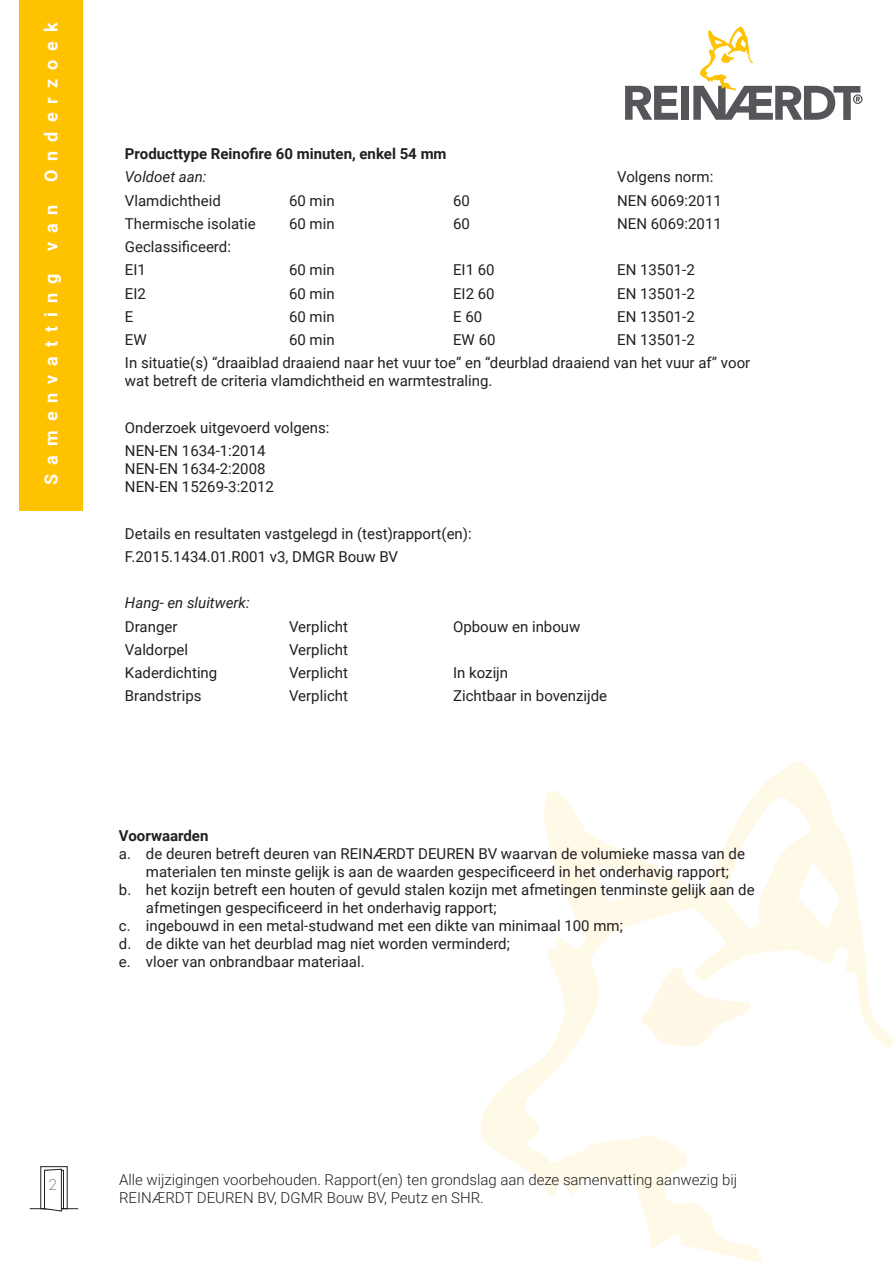
<style>
.page{position:relative;width:893px;height:1263px;background:#fff}
.page>*{position:absolute;margin:0;border:0;box-sizing:border-box;transform-origin:0 0}
.t1{font:700 18px "Roboto";letter-spacing:.5em;color:#fff}
.t2{font:15px/18px "Roboto";color:#231f20}
.t3{font:300 15px/18px "Roboto";color:#231f20}
.t4{font:700 15px "Roboto";color:#231f20}
.t5{font:italic 15px "Roboto";color:#231f20}
.t6{font:100 15px "Roboto";color:#231f20}
</style>
<div class="page">
<div style="left:19px;top:0;width:64px;height:510px;background:#ffc200"></div>
<svg style="left:481px;top:761px;width:412px;height:502px"></svg>
<svg style="left:625px;top:86px;width:53px;height:34px"></svg>
<div style="left:681px;top:86px;width:8px;height:34px;background:#55555a"></div>
<svg style="left:693px;top:26px;width:169px;height:94px"></svg>
<hr style="left:30px;top:1208px;width:48px;height:1px;background:#231f20">
<div style="left:44px;top:1170px;width:20px;height:39px;border:1px solid #231f20"></div>
<div style="left:41px;top:1166px;width:26px;height:43px;border:1px solid #231f20"></div>
<svg style="left:44px;top:1169px;width:18px;height:42px"></svg>
<p class="t1" style="left:38px;top:485px;width:464px;rotate:-90deg">Samenvatting van Onderzoek</p>
<p class="t4" style="left:125px;top:143px;width:323px">Producttype Reinofire 60 minuten, enkel 54 mm</p>
<p class="t5" style="left:125px;top:167px;width:83px">Voldoet aan:</p>
<p class="t2" style="left:617px;top:167px;width:98px">Volgens norm:</p>
<p class="t2" style="left:125px;top:191px;width:97px">Vlamdichtheid</p>
<p class="t2" style="left:289px;top:191px;width:47px">60 min</p>
<p class="t2" style="left:453px;top:191px;width:18px">60</p>
<p class="t2" style="left:617px;top:191px;width:106px">NEN 6069:2011</p>
<p class="t2" style="left:125px;top:214px;width:132px">Thermische isolatie</p>
<p class="t2" style="left:289px;top:214px;width:47px">60 min</p>
<p class="t2" style="left:453px;top:214px;width:18px">60</p>
<p class="t2" style="left:617px;top:214px;width:106px">NEN 6069:2011</p>
<p class="t2" style="left:125px;top:237px;width:108px">Geclassificeerd:</p>
<p class="t2" style="left:125px;top:260px;width:23px">EI1</p>
<p class="t2" style="left:289px;top:260px;width:47px">60 min</p>
<p class="t2" style="left:453px;top:260px;width:43px">EI1 60</p>
<p class="t2" style="left:617px;top:260px;width:79px">EN 13501-2</p>
<p class="t2" style="left:125px;top:284px;width:23px">EI2</p>
<p class="t2" style="left:289px;top:284px;width:47px">60 min</p>
<p class="t2" style="left:453px;top:284px;width:43px">EI2 60</p>
<p class="t2" style="left:617px;top:284px;width:79px">EN 13501-2</p>
<p class="t2" style="left:125px;top:307px;width:10px">E</p>
<p class="t2" style="left:289px;top:307px;width:47px">60 min</p>
<p class="t2" style="left:453px;top:307px;width:31px">E 60</p>
<p class="t2" style="left:617px;top:307px;width:79px">EN 13501-2</p>
<p class="t2" style="left:125px;top:330px;width:23px">EW</p>
<p class="t2" style="left:289px;top:330px;width:47px">60 min</p>
<p class="t2" style="left:453px;top:330px;width:44px">EW 60</p>
<p class="t2" style="left:617px;top:330px;width:79px">EN 13501-2</p>
<p class="t2" style="left:125px;top:353px;width:627px">In situatie(s) “draaiblad draaiend naar het vuur toe” en “deurblad draaiend van het vuur af” voor wat betreft de criteria vlamdichtheid en warmtestraling.</p>
<p class="t2" style="left:125px;top:418px;width:206px">Onderzoek uitgevoerd volgens:</p>
<p class="t2" style="left:125px;top:441px;width:142px">NEN-EN 1634-1:2014</p>
<p class="t2" style="left:125px;top:459px;width:142px">NEN-EN 1634-2:2008</p>
<p class="t2" style="left:125px;top:477px;width:151px">NEN-EN 15269-3:2012</p>
<p class="t2" style="left:125px;top:524px;width:348px">Details en resultaten vastgelegd in (test)rapport(en):</p>
<p class="t2" style="left:125px;top:547px;width:275px">F.2015.1434.01.R001 v3, DMGR Bouw BV</p>
<p class="t5" style="left:125px;top:593px;width:126px">Hang- en sluitwerk:</p>
<p class="t2" style="left:125px;top:617px;width:54px">Dranger</p>
<p class="t2" style="left:289px;top:617px;width:60px">Verplicht</p>
<p class="t2" style="left:453px;top:617px;width:129px">Opbouw en inbouw</p>
<p class="t2" style="left:125px;top:640px;width:65px">Valdorpel</p>
<p class="t2" style="left:289px;top:640px;width:60px">Verplicht</p>
<p class="t2" style="left:125px;top:663px;width:94px">Kaderdichting</p>
<p class="t2" style="left:289px;top:663px;width:60px">Verplicht</p>
<p class="t2" style="left:453px;top:663px;width:57px">In kozijn</p>
<p class="t2" style="left:125px;top:686px;width:78px">Brandstrips</p>
<p class="t2" style="left:289px;top:686px;width:60px">Verplicht</p>
<p class="t2" style="left:453px;top:686px;width:156px">Zichtbaar in bovenzijde</p>
<p class="t4" style="left:119px;top:825px;width:91px">Voorwaarden</p>
<p class="t2" style="left:146px;top:844px;width:601px;text-indent:-27px">a. de deuren betreft deuren van REINÆRDT DEUREN BV waarvan de volumieke massa van de materialen ten minste gelijk is aan de waarden gespecificeerd in het onderhavig rapport;</p>
<p class="t2" style="left:146px;top:880px;width:610px;text-indent:-27px">b. het kozijn betreft een houten of gevuld stalen kozijn met afmetingen tenminste gelijk aan de afmetingen gespecificeerd in het onderhavig rapport;</p>
<p class="t2" style="left:119px;top:916px;width:505px">c. ingebouwd in een metal-studwand met een dikte van minimaal 100 mm;</p>
<p class="t2" style="left:119px;top:934px;width:392px">d. de dikte van het deurblad mag niet worden verminderd;</p>
<p class="t2" style="left:119px;top:952px;width:247px">e. vloer van onbrandbaar materiaal.</p>
<p class="t6" style="left:49px;top:1174px;width:10px">2</p>
<p class="t3" style="left:119px;top:1170px;width:620px">Alle wijzigingen voorbehouden. Rapport(en) ten grondslag aan deze samenvatting aanwezig bij<br>REINÆRDT DEUREN BV, DGMR Bouw BV, Peutz en SHR.</p>
</div>
